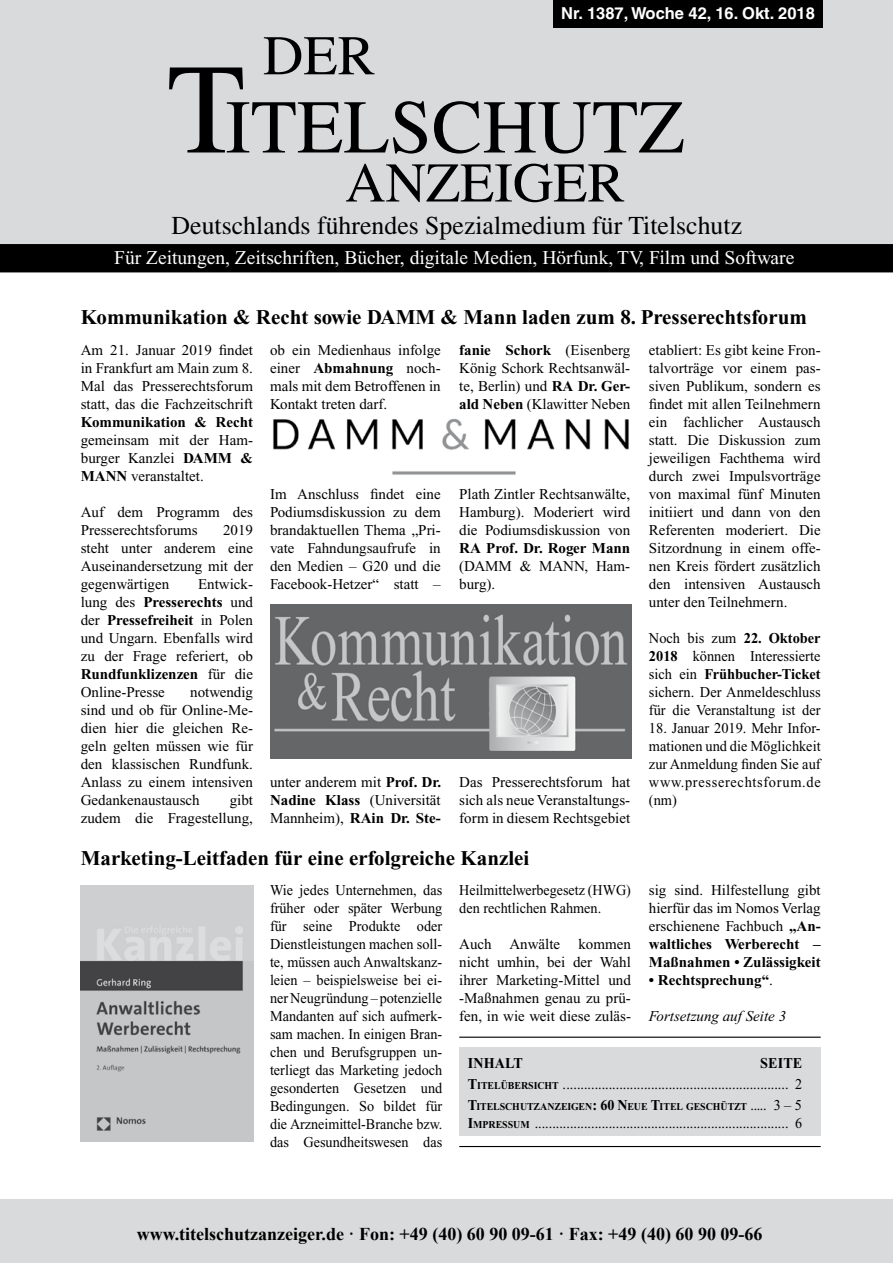
<style>
.page{position:relative;width:893px;height:1263px;background:#fff}
.page>*{position:absolute;margin:0;border:0;box-sizing:border-box;transform-origin:0 0}
.t1{font:75.9px "Times";color:#000}
.t2{font:55.95px "Times";color:#000}
.t3{font:25.8px "Times";color:#000}
.t4{font:700 21px "Times New Roman";color:#000}
.t5{font:19.5px "Times New Roman";color:#fff}
.t6{font:700 18px "Times New Roman";color:#000}
.t7{font:700 16.5px "Helvetica";color:#fff}
.t8{font:15px/18px "Times New Roman";color:#000;text-align:justify}
.t9{font:15px/18px "Times New Roman";color:#000;text-align:justify;scale:.95 1}
.t10{font:15px/18px "Times New Roman";color:#000;text-align:justify;scale:.96 1}
.t11{font:15px/21px "Times New Roman";color:#000;text-align:right;scale:.94 1}
.t12{font:700 15px "Times New Roman";color:#000}
.t13{font:italic 15px "Times New Roman";color:#000}
.t14{font:700 15px "Times New Roman";color:#000;scale:.94 1}
.t15{font:700 10.5px "Times New Roman";letter-spacing:-.01em;color:#000;scale:.94 1}
.s1{font-size:128.4px}
.s2{font-weight:700}
.s3{font-weight:400}
.s4{font-weight:700;font-size:10.5px}
.s5{font-size:15px}
.s6{font-weight:400;font-size:15px}
</style>
<div class="page">
<div style="left:0;top:1199px;width:893px;height:64px;background:#d9dadb"></div>
<div style="left:0;top:0;width:893px;height:253px;background:#d9dadb"></div>
<div style="left:554px;top:0;width:269px;height:27px;background:#000"></div>
<div style="left:0;top:244px;width:893px;height:28px;background:#000"></div>
<div style="left:459px;top:1047px;width:362px;height:89px;background:#d9dadb"></div>
<hr style="left:459px;top:1037px;width:362px;height:1px;background:#000">
<hr style="left:459px;top:1146px;width:362px;height:1px;background:#000">
<img style="left:81px;top:886px;width:172px;height:255px">
<img style="left:270px;top:604px;width:362px;height:154px">
<img style="left:273px;top:418px;width:356px;height:57px">
<p class="t7" style="left:561px;top:3px;width:255px">Nr. 1387, Woche 42, 16. Okt. 2018</p>
<h2 class="t2" style="left:263px;top:24px;width:114px">DER</h2>
<h1 class="t1" style="left:167px;top:84px;width:519px"><span class="s1">T</span>ITELSCHUTZ</h1>
<h2 class="t2" style="left:345px;top:151px;width:281px">ANZEIGER</h2>
<h3 class="t3" style="left:172px;top:211px;width:572px">Deutschlands führendes Spezialmedium für Titelschutz</h3>
<h3 class="t5" style="left:114px;top:247px;width:682px">Für Zeitungen, Zeitschriften, Bücher, digitale Medien, Hörfunk, TV, Film und Software</h3>
<h3 class="t4" style="left:81px;top:305px;width:728px">Kommunikation &amp; Recht sowie DAMM &amp; Mann laden zum 8. Presserechtsforum</h3>
<p class="t8" style="left:81px;top:341px;width:174px">Am 21. Januar 2019 findet in Frankfurt am Main zum 8.<br>Mal das Presserechtsforum statt, das die Fachzeitschrift</p>
<p class="t12" style="left:81px;top:414px;width:174px">Kommunikation &amp; Recht</p>
<p class="t8" style="left:81px;top:431px;width:174px">gemeinsam mit der Ham&shy;burger Kanzlei <span class="s2">DAMM &amp; MANN</span></p>
<p class="t8" style="left:270px;top:341px;width:172px">ob ein Medienhaus infolge einer <span class="s2">Abmahnung</span> noch&shy;mals mit dem Betroffenen in Kontakt treten darf.</p>
<p class="t8" style="left:459px;top:341px;width:172px"><span class="s2">fanie Schork</span> (Eisenberg König Schork Rechtsanwäl&shy;te, Berlin) und <span class="s2">RA Dr. Ger&shy;ald Neben</span> (Klawitter Neben</p>
<p class="t8" style="left:649px;top:341px;width:173px">etabliert: Es gibt keine Fron&shy;talvorträge vor einem pas&shy;siven Publikum, sondern es findet mit allen Teilnehmern ein fachlicher Austausch statt. Die Diskussion zum jeweiligen Fachthema wird durch zwei Impulsvorträge von maximal fünf Minuten initiiert und dann von den Referenten moderiert. Die Sitzordnung in einem offe&shy;nen Kreis fördert zusätzlich den intensiven Austausch unter den Teilnehmern.</p>
<p class="t10" style="left:649px;top:629px;width:180px">Noch bis zum <span class="s2">22. Oktober 2018</span> können Interessierte sich ein <span class="s2">Frühbucher-Ticket </span>sichern. Der Anmeldeschluss für die Veranstaltung ist der</p>
<p class="t10" style="left:649px;top:719px;width:180px">18. Januar 2019. Mehr Infor&shy;mationen und die Möglichkeit zur Anmeldung finden Sie auf www.presserechtsforum.de (nm)</p>
<p class="t8" style="left:131px;top:467px;width:74px">veranstaltet.</p>
<p class="t8" style="left:81px;top:503px;width:174px">Auf dem Programm des<br>Presserechtsforums</p>
<p class="t8" style="left:270px;top:485px;width:172px">Im Anschluss findet eine Podiumsdiskussion zu dem brandaktuellen Thema „Pri&shy;vate Fahndungsaufrufe in den Medien – G20 und die Facebook-Hetzer“ statt –</p>
<p class="t8" style="left:459px;top:485px;width:172px">Plath Zintler Rechtsanwälte, Hamburg). Moderiert wird die Podiumsdiskussion von</p>
<p class="t12" style="left:459px;top:540px;width:172px">RA Prof. Dr. Roger Mann</p>
<p class="t8" style="left:459px;top:557px;width:173px">(DAMM &amp; MANN, Ham&shy;burg).</p>
<p class="t8" style="left:81px;top:521px;width:174px;text-indent:142px">2019 steht unter anderem eine Auseinandersetzung mit der gegenwärtigen</p>
<p class="t8" style="left:81px;top:575px;width:174px;text-indent:117px">Entwick&shy;lung des <span class="s2">Presserechts</span> und der <span class="s2">Pressefreiheit</span> in Polen und Ungarn. Ebenfalls wird zu der Frage referiert, ob <span class="s2">Rundfunklizenzen</span> für die Online-Presse</p>
<p class="t8" style="left:81px;top:683px;width:174px;text-indent:109px">notwendig sind und ob für Online-Me&shy;dien hier die gleichen Re&shy;geln gelten müssen wie für den klassischen Rundfunk.<br>Anlass zu einem intensiven Gedankenaustausch</p>
<p class="t8" style="left:270px;top:773px;width:173px">unter anderem mit <span class="s2">Prof. Dr.<br>Nadine Klass</span> (Universität Mannheim), <span class="s2">RAin Dr. Ste-</span></p>
<p class="t8" style="left:459px;top:773px;width:173px">Das Presserechtsforum hat sich als neue Veranstaltungs&shy;form in diesem Rechtsgebiet</p>
<p class="t8" style="left:81px;top:791px;width:174px;text-align:right">gibt<br>zudem die Fragestellung,</p>
<h3 class="t4" style="left:81px;top:846px;width:450px">Marketing-Leitfaden für eine erfolgreiche Kanzlei</h3>
<p class="t9" style="left:270px;top:881px;width:183px">Wie jedes Unternehmen, das früher oder später Werbung für seine Produkte oder Dienstleistungen machen soll&shy;te, müssen auch Anwaltskanz&shy;leien – beispielsweise bei ei&shy;ner Neugründung – potenzielle Mandanten auf sich aufmerk&shy;sam machen. In einigen Bran&shy;chen und Berufsgruppen un&shy;terliegt das Marketing jedoch gesonderten Gesetzen und Bedingungen. So bildet für die Arzneimittel-Branche bzw. das Gesundheitswesen das</p>
<p class="t11" style="left:459px;top:881px;width:184px;line-height:18px;text-align:left">Heilmittelwerbegesetz (HWG) den rechtlichen Rahmen.</p>
<p class="t8" style="left:649px;top:881px;width:173px">sig sind. Hilfestellung gibt hierfür das im Nomos Verlag erschienene Fachbuch <span class="s2">„An&shy;waltliches Werberecht – Maßnahmen • Zulässigkeit</span></p>
<p class="t12" style="left:649px;top:972px;width:125px">• Rechtsprechung“<span class="s3">.</span></p>
<p class="t13" style="left:649px;top:1008px;width:139px">Fortsetzung auf Seite 3</p>
<p class="t8" style="left:459px;top:935px;width:173px">Auch Anwälte kommen nicht umhin, bei der Wahl ihrer Marketing-Mittel und -Maßnahmen genau zu prü&shy;fen, in wie weit diese zuläs-</p>
<p class="t11" style="left:468px;top:1052px;width:357px"><span class="s2">Seite<br></span><span class="s2">T</span><span class="s4">ITELÜBERSICHT</span> ................................................................ 2</p>
<p class="t15" style="left:468px;top:1100px;width:357px"><span class="s5">T</span>ITELSCHUTZANZEIGEN<span class="s5">: 60 N</span>EUE <span class="s5">T</span>ITEL GESCHÜTZT <span class="s6">..... 3 – 5</span></p>
<p class="t11" style="left:468px;top:1112px;width:357px"><span class="s2">I</span><span class="s4">MPRESSUM</span> ........................................................................ 6</p>
<p class="t14" style="left:468px;top:1054px;width:60px">Inhalt</p>
<p class="t6" style="left:137px;top:1221px;width:627px">www.titelschutzanzeiger.de · Fon: +49 (40) 60 90 09-61 · Fax: +49 (40) 60 90 09-66</p>
</div>
